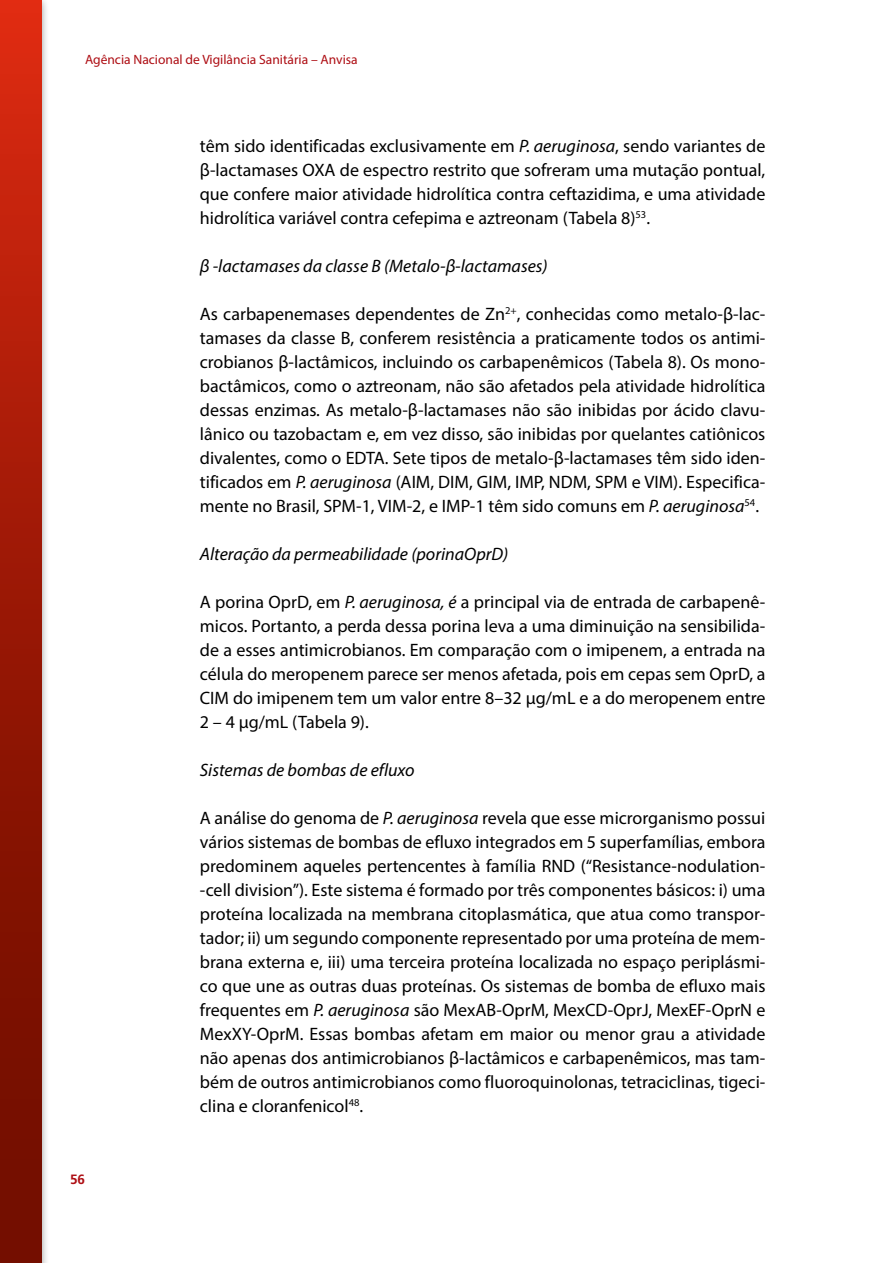
<style>
.page{position:relative;width:893px;height:1263px;background:#fff}
.page>*{position:absolute;margin:0;border:0;box-sizing:border-box;transform-origin:0 0}
.t1{font:18px/24px "Myriad Pro";color:#000;text-align:justify}
.t2{font:italic 18px "Myriad Pro";color:#000}
.t3{font:13.5px "Myriad Pro";color:#ae0e14}
.t4{font:700 13.5px "Frutiger LT Std";color:#ae0e14}
.s1{font-style:italic}
</style>
<div class="page">
<div style="left:0;top:0;width:50px;height:1263px;background:#000;opacity:.47"></div>
<div style="left:0;top:0;width:42px;height:1263px;background:linear-gradient(to bottom,#d72810,#650a00)"></div>
<p class="t3" style="left:85px;top:51px;width:274px">Agência Nacional de Vigilância Sanitária – Anvisa</p>
<p class="t4" style="left:70px;top:1171px;width:17px">56</p>
<p class="t1" style="left:200px;top:133px;width:567px">têm sido identificadas exclusivamente em <span class="s1">P. aeruginosa</span>, sendo variantes de β-lactamases OXA de espectro restrito que sofreram uma mutação pontual, que confere maior atividade hidrolítica contra ceftazidima, e uma atividade hidrolítica variável contra cefepima e aztreonam (Tabela 8)<sup>53</sup>.</p>
<p class="t2" style="left:200px;top:254px;width:349px">β -lactamases da classe B (Metalo-β-lactamases)</p>
<p class="t1" style="left:200px;top:301px;width:567px">As carbapenemases dependentes de Zn<sup>2+</sup>, conhecidas como metalo-β-lac&shy;tamases da classe B, conferem resistência a praticamente todos os antimi&shy;crobianos β-lactâmicos, incluindo os carbapenêmicos (Tabela 8). Os mono&shy;bactâmicos, como o aztreonam, não são afetados pela atividade hidrolítica dessas enzimas. As metalo-β-lactamases não são inibidas por ácido clavu&shy;lânico ou tazobactam e, em vez disso, são inibidas por quelantes catiônicos divalentes, como o EDTA. Sete tipos de metalo-β-lactamases têm sido iden&shy;tificados em <span class="s1">P. aeruginosa</span> (AIM, DIM, GIM, IMP, NDM, SPM e VIM). Especifica&shy;mente no Brasil, SPM-1, VIM-2, e IMP-1 têm sido comuns em <span class="s1">P. aeruginosa</span><sup>54</sup>.</p>
<p class="t2" style="left:200px;top:542px;width:310px">Alteração da permeabilidade (porinaOprD)</p>
<p class="t1" style="left:200px;top:589px;width:567px">A porina OprD, em <span class="s1">P. aeruginosa, é</span> a principal via de entrada de carbapenê&shy;micos. Portanto, a perda dessa porina leva a uma diminuição na sensibilida&shy;de a esses antimicrobianos. Em comparação com o imipenem, a entrada na célula do meropenem parece ser menos afetada, pois em cepas sem OprD, a CIM do imipenem tem um valor entre 8–32 μg/mL e a do meropenem entre 2 – 4 μg/mL (Tabela 9).</p>
<p class="t2" style="left:200px;top:758px;width:216px">Sistemas de bombas de efluxo</p>
<p class="t1" style="left:200px;top:805px;width:567px">A análise do genoma de <span class="s1">P. aeruginosa</span> revela que esse microrganismo possui vários sistemas de bombas de efluxo integrados em 5 superfamílias, embora predominem aqueles pertencentes à família RND (“Resistance-nodulation--cell division”). Este sistema é formado por três componentes básicos: i) uma proteína localizada na membrana citoplasmática, que atua como transpor&shy;tador; ii) um segundo componente representado por uma proteína de mem&shy;brana externa e, iii) uma terceira proteína localizada no espaço periplásmi&shy;co que une as outras duas proteínas. Os sistemas de bomba de efluxo mais frequentes em <span class="s1">P. aeruginosa</span> são MexAB-OprM, MexCD-OprJ, MexEF-OprN e MexXY-OprM. Essas bombas afetam em maior ou menor grau a atividade não apenas dos antimicrobianos β-lactâmicos e carbapenêmicos, mas tam&shy;bém de outros antimicrobianos como fluoroquinolonas, tetraciclinas, tigeci&shy;clina e cloranfenicol<sup>48</sup>.</p>
</div>
